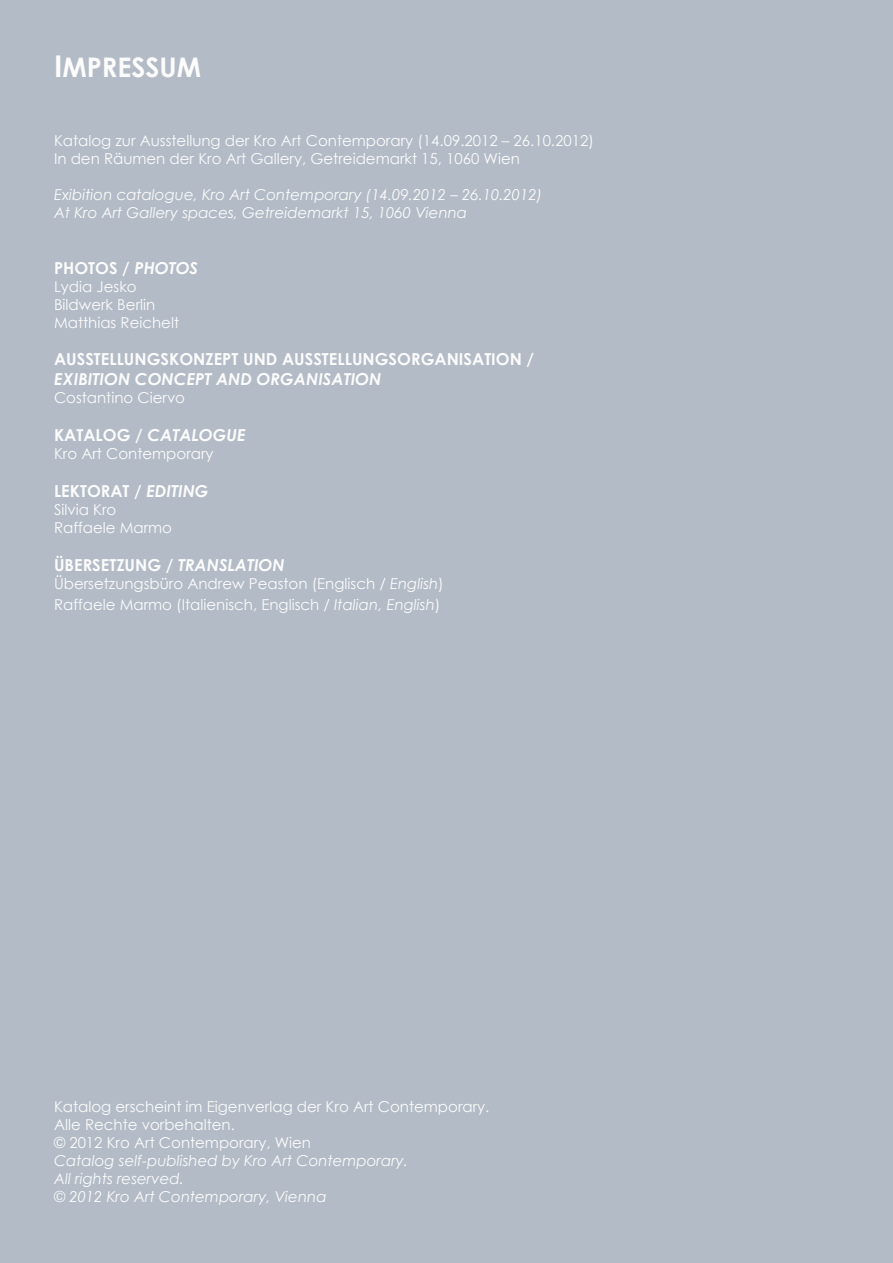
<style>
.page{position:relative;width:893px;height:1263px;background:#b2bbc6}
.page>*{position:absolute;margin:0;border:0;box-sizing:border-box;transform-origin:0 0}
.t1{font:700 27px "Century Gothic";color:#fcfcfc}
.t2{font:700 16.5px "Century Gothic";color:#fcfcfc}
.t3{font:italic 700 16.5px "Century Gothic";color:#fcfcfc}
.t4{font:15px/18px "Century Gothic";color:#fcfcfc}
.t5{font:italic 15px/18px "Century Gothic";color:#fcfcfc}
.s1{font-size:30px}
.s2{font-style:italic}
.s3{font-style:normal}
</style>
<div class="page">
<h1 class="t1" style="left:54px;top:46px;width:149px"><span class="s1">I</span>MPRESSUM</h1>
<p class="t4" style="left:54px;top:131px;width:541px">Katalog zur Ausstellung der Kro Art Contemporary (14.09.2012 – 26.10.2012)<br>In den Räumen der Kro Art Gallery, Getreidemarkt 15, 1060 Wien</p>
<p class="t5" style="left:54px;top:185px;width:490px">Exibition catalogue, Kro Art Contemporary (14.09.2012 – 26.10.2012)<br>At Kro Art Gallery spaces, Getreidemarkt 15, 1060 Vienna</p>
<p class="t2" style="left:54px;top:255px;width:146px">PHOTOS / <span class="s2">PHOTOS</span></p>
<p class="t4" style="left:54px;top:277px;width:127px">Lydia Jesko<br>Bildwerk Berlin<br>Matthias Reichelt</p>
<p class="t2" style="left:54px;top:347px;width:482px">AUSSTELLUNGSKONZEPT UND AUSSTELLUNGSORGANISATION /</p>
<p class="t3" style="left:54px;top:367px;width:329px">EXIBITION CONCEPT AND ORGANISATION</p>
<p class="t4" style="left:54px;top:388px;width:133px">Costantino Ciervo</p>
<p class="t3" style="left:54px;top:422px;width:193px"><span class="s3">KATALOG /</span> CATALOGUE</p>
<p class="t4" style="left:54px;top:444px;width:161px">Kro Art Contemporary</p>
<p class="t2" style="left:54px;top:478px;width:156px">LEKTORAT / <span class="s2">EDITING</span></p>
<p class="t4" style="left:54px;top:500px;width:120px">Silvia Kro<br>Raffaele Marmo</p>
<p class="t2" style="left:54px;top:552px;width:232px">ÜBERSETZUNG / <span class="s2">TRANSLATION</span></p>
<p class="t4" style="left:54px;top:572px;width:391px;line-height:21.6px">Übersetzungsbüro Andrew Peaston (Englisch / <span class="s2">English</span>)<br>Raffaele Marmo (Italienisch, Englisch / <span class="s2">Italian, English</span>)</p>
<p class="t4" style="left:54px;top:1097px;width:437px">Katalog erscheint im Eigenverlag der Kro Art Contemporary.<br>Alle Rechte vorbehalten.<br>© 2012 Kro Art Contemporary, Wien</p>
<p class="t5" style="left:54px;top:1151px;width:356px">Catalog self-published by Kro Art Contemporary.<br>All rights reserved.<br>© 2012 Kro Art Contemporary, Vienna</p>
</div>
